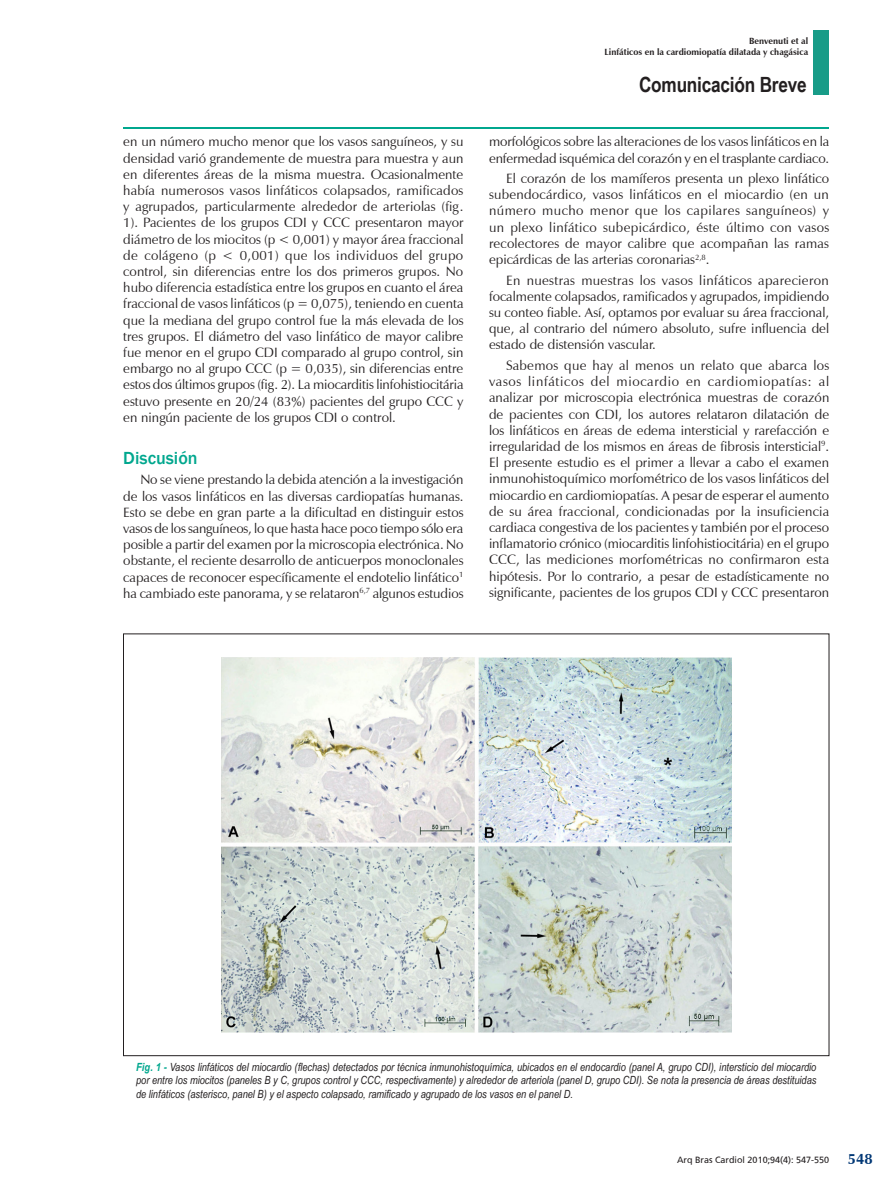
<style>
.page{position:relative;width:893px;height:1191px;background:#fff}
.page>*{position:absolute;margin:0;border:0;box-sizing:border-box;transform-origin:0 0}
.t1{font:700 21px "Arial Narrow";letter-spacing:-.01em;color:#231f20}
.Títulos__textos{font:500 18px "Franklin Gothic";color:#00a78e}
.t2{font:700 15px "Zapf Humanist 601 BT";color:#013775}
.Texto{font:13.5px/16.2px "Zapf Humanist 601 BT";color:#231f20;text-align:justify}
._04_FIGURA_ref{font:italic 11.25px/13.5px "Arial Narrow";color:#231f20;text-align:justify}
.t3{font:700 9px "Zapf Humanist 601 BT";color:#231f20}
.t4{font:9px "Frutiger";color:#231f20}
.s1{font-weight:700;color:#00a78e}
</style>
<div class="page">
<div style="left:813px;top:30px;width:16px;height:64px;background:#189c88"></div>
<hr style="left:123px;top:127px;width:706px;height:1px;background:#00a78e">
<img style="left:221px;top:657px;width:510px;height:375px">
<p class="Texto" style="left:123px;top:134px;width:342px">en un número mucho menor que los vasos sanguíneos, y su densidad varió grandemente de muestra para muestra y aun en diferentes áreas de la misma muestra. Ocasionalmente había numerosos vasos linfáticos colapsados, ramificados y agrupados, particularmente alrededor de arteriolas (fig.<br>1). Pacientes de los grupos CDI y CCC presentaron mayor diámetro de los miocitos (p &lt; 0,001) y mayor área fraccional de colágeno (p &lt; 0,001) que los individuos del grupo control, sin diferencias entre los dos primeros grupos. No hubo diferencia estadística entre los grupos en cuanto el área fraccional de vasos linfáticos (p = 0,075), teniendo en cuenta que la mediana del grupo control fue la más elevada de los tres grupos. El diámetro del vaso linfático de mayor calibre fue menor en el grupo CDI comparado al grupo control, sin embargo no al grupo CCC (p = 0,035), sin diferencias entre estos dos últimos grupos (fig. 2). La miocarditis linfohistiocitária estuvo presente en 20/24 (83%) pacientes del grupo CCC y en ningún paciente de los grupos CDI o control.</p>
<p class="Títulos__textos" style="left:123px;top:447px;width:76px">Discusión</p>
<p class="Texto" style="left:123px;top:472px;width:342px;text-indent:17px">No se viene prestando la debida atención a la investigación de los vasos linfáticos en las diversas cardiopatías humanas.<br>Esto se debe en gran parte a la dificultad en distinguir estos vasos de los sanguíneos, lo que hasta hace poco tiempo sólo era posible a partir del examen por la microscopia electrónica. No obstante, el reciente desarrollo de anticuerpos monoclonales capaces de reconocer específicamente el endotelio linfático<sup>1 </sup>ha cambiado este panorama, y se relataron<sup>6,7</sup> algunos estudios</p>
<p class="t3" style="left:749px;top:36px;width:61px">Benvenuti et al</p>
<p class="t3" style="left:605px;top:47px;width:205px">Linfáticos en la cardiomiopatía dilatada y chagásica</p>
<p class="t1" style="left:639px;top:69px;width:169px">Comunicación Breve</p>
<p class="Texto" style="left:489px;top:134px;width:342px">morfológicos sobre las alteraciones de los vasos linfáticos en la enfermedad isquémica del corazón y en el trasplante cardiaco.</p>
<p class="Texto" style="left:489px;top:170px;width:342px;text-indent:17px">El corazón de los mamíferos presenta un plexo linfático subendocárdico, vasos linfáticos en el miocardio (en un número mucho menor que los capilares sanguíneos) y un plexo linfático subepicárdico, éste último con vasos recolectores de mayor calibre que acompañan las ramas epicárdicas de las arterias coronarias<sup>2,8</sup>.</p>
<p class="Texto" style="left:489px;top:272px;width:342px;text-indent:17px">En nuestras muestras los vasos linfáticos aparecieron focalmente colapsados, ramificados y agrupados, impidiendo su conteo fiable. Así, optamos por evaluar su área fraccional, que, al contrario del número absoluto, sufre influencia del estado de distensión vascular.</p>
<p class="Texto" style="left:489px;top:357px;width:342px;text-indent:17px">Sabemos que hay al menos un relato que abarca los vasos linfáticos del miocardio en cardiomiopatías: al analizar por microscopia electrónica muestras de corazón de pacientes con CDI, los autores relataron dilatación de los linfáticos en áreas de edema intersticial y rarefacción e irregularidad de los mismos en áreas de fibrosis intersticial<sup>9</sup>.<br>El presente estudio es el primer a llevar a cabo el examen inmunohistoquímico morfométrico de los vasos linfáticos del miocardio en cardiomiopatías. A pesar de esperar el aumento de su área fraccional, condicionadas por la insuficiencia cardiaca congestiva de los pacientes y también por el proceso inflamatorio crónico (miocarditis linfohistiocitária) en el grupo CCC, las mediciones morfométricas no confirmaron esta hipótesis. Por lo contrario, a pesar de estadísticamente no significante, pacientes de los grupos CDI y CCC presentaron</p>
<p class="_04_FIGURA_ref" style="left:136px;top:1059px;width:682px"><span class="s1">Fig. 1 -</span> Vasos linfáticos del miocardio (flechas) detectados por técnica inmunohistoquímica, ubicados en el endocardio (panel A, grupo CDI), intersticio del miocardio por entre los miocitos (paneles B y C, grupos control y CCC, respectivamente) y alrededor de arteriola (panel D, grupo CDI). Se nota la presencia de áreas destituidas de linfáticos (asterisco, panel B) y el aspecto colapsado, ramificado y agrupado de los vasos en el panel D.</p>
<p class="t4" style="left:677px;top:1154px;width:154px">Arq Bras Cardiol 2010;94(4): 547-550</p>
<p class="t2" style="left:848px;top:1149px;width:26px">548</p>
</div>
